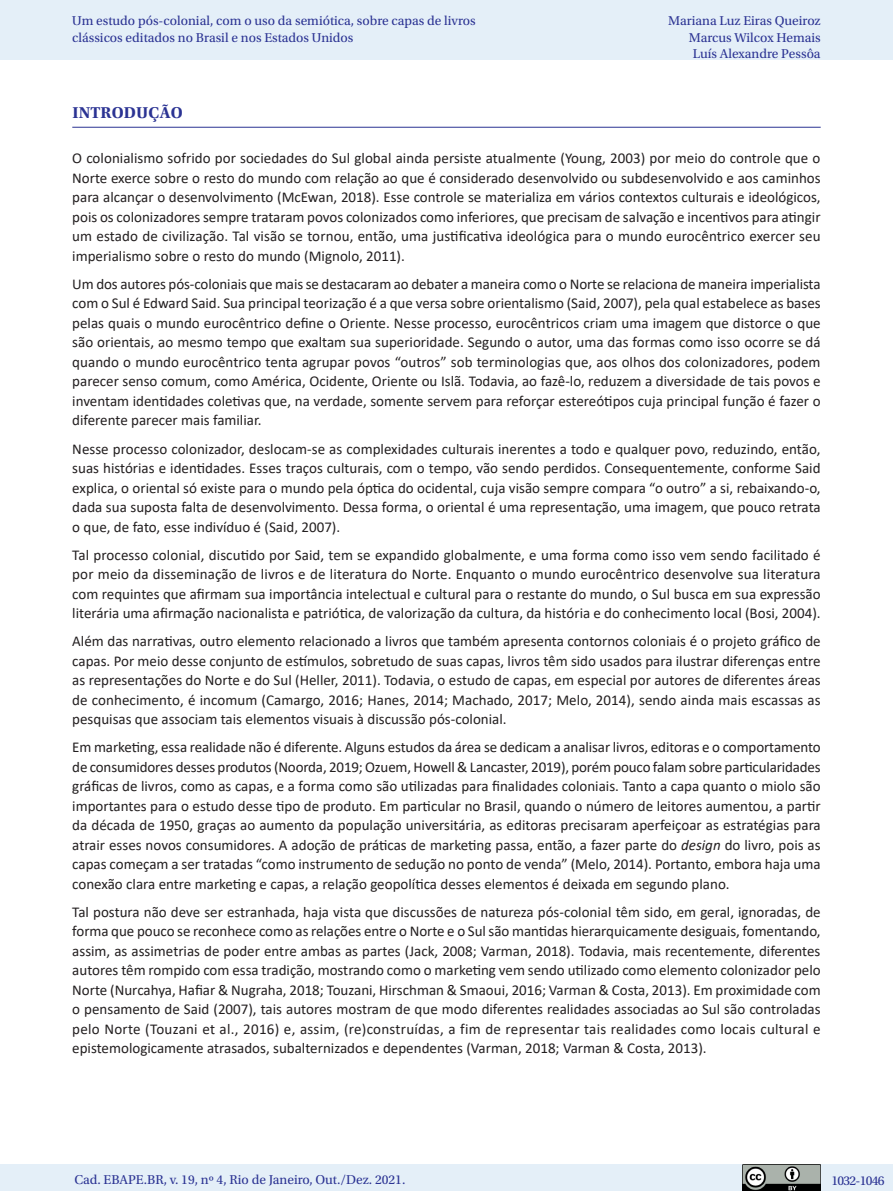
<style>
.page{position:relative;width:893px;height:1191px;background:#fff}
.page>*{position:absolute;margin:0;border:0;box-sizing:border-box;transform-origin:0 0}
._07_1_sub_1{font:700 16.5px "Utopia Std";letter-spacing:.01em;color:#2b3393}
._06_0_texto{font:15px/19.5px "Calibri";color:#231f20;text-align:justify}
.t1{font:13.5px/16.5px "Utopia Std";color:#2b3393}
.t2{font:13.5px "Utopia Std";letter-spacing:-.055em;color:#2b3393}
.s1{font-style:italic}
</style>
<div class="page">
<div style="left:0;top:0;width:893px;height:60px;background:#e4eff8"></div>
<div style="left:0;top:1164px;width:893px;height:27px;background:#e4eff8"></div>
<img style="left:743px;top:1164px;width:78px;height:27px">
<hr style="left:72px;top:127px;width:749px;height:1px;background:#2b3393">
<p class="t1" style="left:72px;top:13px;width:405px">Um estudo pós-colonial, com o uso da semiótica, sobre capas de livros clássicos editados no Brasil e nos Estados Unidos</p>
<p class="t1" style="left:689px;top:13px;width:133px;text-align:justify;text-indent:-21px">Mariana Luz Eiras Queiroz Marcus Wilcox Hemais Luís Alexandre Pessôa</p>
<p class="_07_1_sub_1" style="left:72px;top:103px;width:112px">INTRODUÇÃO</p>
<p class="_06_0_texto" style="left:72px;top:148px;width:750px">O colonialismo sofrido por sociedades do Sul global ainda persiste atualmente (Young, 2003) por meio do controle que o Norte exerce sobre o resto do mundo com relação ao que é considerado desenvolvido ou subdesenvolvido e aos caminhos para alcançar o desenvolvimento (McEwan, 2018). Esse controle se materializa em vários contextos culturais e ideológicos, pois os colonizadores sempre trataram povos colonizados como inferiores, que precisam de salvação e incentivos para atingir um estado de civilização. Tal visão se tornou, então, uma justificativa ideológica para o mundo eurocêntrico exercer seu imperialismo sobre o resto do mundo (Mignolo, 2011).</p>
<p class="_06_0_texto" style="left:72px;top:274px;width:750px">Um dos autores pós-coloniais que mais se destacaram ao debater a maneira como o Norte se relaciona de maneira imperialista com o Sul é Edward Said. Sua principal teorização é a que versa sobre orientalismo (Said, 2007), pela qual estabelece as bases pelas quais o mundo eurocêntrico define o Oriente. Nesse processo, eurocêntricos criam uma imagem que distorce o que são orientais, ao mesmo tempo que exaltam sua superioridade. Segundo o autor, uma das formas como isso ocorre se dá quando o mundo eurocêntrico tenta agrupar povos “outros” sob terminologias que, aos olhos dos colonizadores, podem parecer senso comum, como América, Ocidente, Oriente ou Islã. Todavia, ao fazê-lo, reduzem a diversidade de tais povos e inventam identidades coletivas que, na verdade, somente servem para reforçar estereótipos cuja principal função é fazer o diferente parecer mais familiar.</p>
<p class="_06_0_texto" style="left:72px;top:438px;width:750px">Nesse processo colonizador, deslocam-se as complexidades culturais inerentes a todo e qualquer povo, reduzindo, então, suas histórias e identidades. Esses traços culturais, com o tempo, vão sendo perdidos. Consequentemente, conforme Said explica, o oriental só existe para o mundo pela óptica do ocidental, cuja visão sempre compara “o outro” a si, rebaixando-o, dada sua suposta falta de desenvolvimento. Dessa forma, o oriental é uma representação, uma imagem, que pouco retrata o que, de fato, esse indivíduo é (Said, 2007).</p>
<p class="_06_0_texto" style="left:72px;top:544px;width:750px">Tal processo colonial, discutido por Said, tem se expandido globalmente, e uma forma como isso vem sendo facilitado é por meio da disseminação de livros e de literatura do Norte. Enquanto o mundo eurocêntrico desenvolve sua literatura com requintes que afirmam sua importância intelectual e cultural para o restante do mundo, o Sul busca em sua expressão literária uma afirmação nacionalista e patriótica, de valorização da cultura, da história e do conhecimento local (Bosi, 2004).</p>
<p class="_06_0_texto" style="left:72px;top:631px;width:750px">Além das narrativas, outro elemento relacionado a livros que também apresenta contornos coloniais é o projeto gráfico de capas. Por meio desse conjunto de estímulos, sobretudo de suas capas, livros têm sido usados para ilustrar diferenças entre as representações do Norte e do Sul (Heller, 2011). Todavia, o estudo de capas, em especial por autores de diferentes áreas de conhecimento, é incomum (Camargo, 2016; Hanes, 2014; Machado, 2017; Melo, 2014), sendo ainda mais escassas as pesquisas que associam tais elementos visuais à discussão pós-colonial.</p>
<p class="_06_0_texto" style="left:72px;top:737px;width:750px">Em marketing, essa realidade não é diferente. Alguns estudos da área se dedicam a analisar livros, editoras e o comportamento de consumidores desses produtos (Noorda, 2019; Ozuem, Howell &amp; Lancaster, 2019), porém pouco falam sobre particularidades gráficas de livros, como as capas, e a forma como são utilizadas para finalidades coloniais. Tanto a capa quanto o miolo são importantes para o estudo desse tipo de produto. Em particular no Brasil, quando o número de leitores aumentou, a partir da década de 1950, graças ao aumento da população universitária, as editoras precisaram aperfeiçoar as estratégias para atrair esses novos consumidores. A adoção de práticas de marketing passa, então, a fazer parte do <span class="s1">design</span> do livro, pois as capas começam a ser tratadas “como instrumento de sedução no ponto de venda” (Melo, 2014). Portanto, embora haja uma conexão clara entre marketing e capas, a relação geopolítica desses elementos é deixada em segundo plano.</p>
<p class="_06_0_texto" style="left:72px;top:901px;width:750px">Tal postura não deve ser estranhada, haja vista que discussões de natureza pós-colonial têm sido, em geral, ignoradas, de forma que pouco se reconhece como as relações entre o Norte e o Sul são mantidas hierarquicamente desiguais, fomentando, assim, as assimetrias de poder entre ambas as partes (Jack, 2008; Varman, 2018). Todavia, mais recentemente, diferentes autores têm rompido com essa tradição, mostrando como o marketing vem sendo utilizado como elemento colonizador pelo Norte (Nurcahya, Hafiar &amp; Nugraha, 2018; Touzani, Hirschman &amp; Smaoui, 2016; Varman &amp; Costa, 2013). Em proximidade com o pensamento de Said (2007), tais autores mostram de que modo diferentes realidades associadas ao Sul são controladas pelo Norte (Touzani et al., 2016) e, assim, (re)construídas, a fim de representar tais realidades como locais cultural e epistemologicamente atrasados, subalternizados e dependentes (Varman, 2018; Varman &amp; Costa, 2013).</p>
<p class="t1" style="left:74px;top:1171px;width:333px">Cad. EBAPE.BR, v. 19, nº 4, Rio de Janeiro, Out./Dez. 2021.</p>
<p class="t2" style="left:831px;top:1173px;width:54px">1032-1046</p>
</div>
